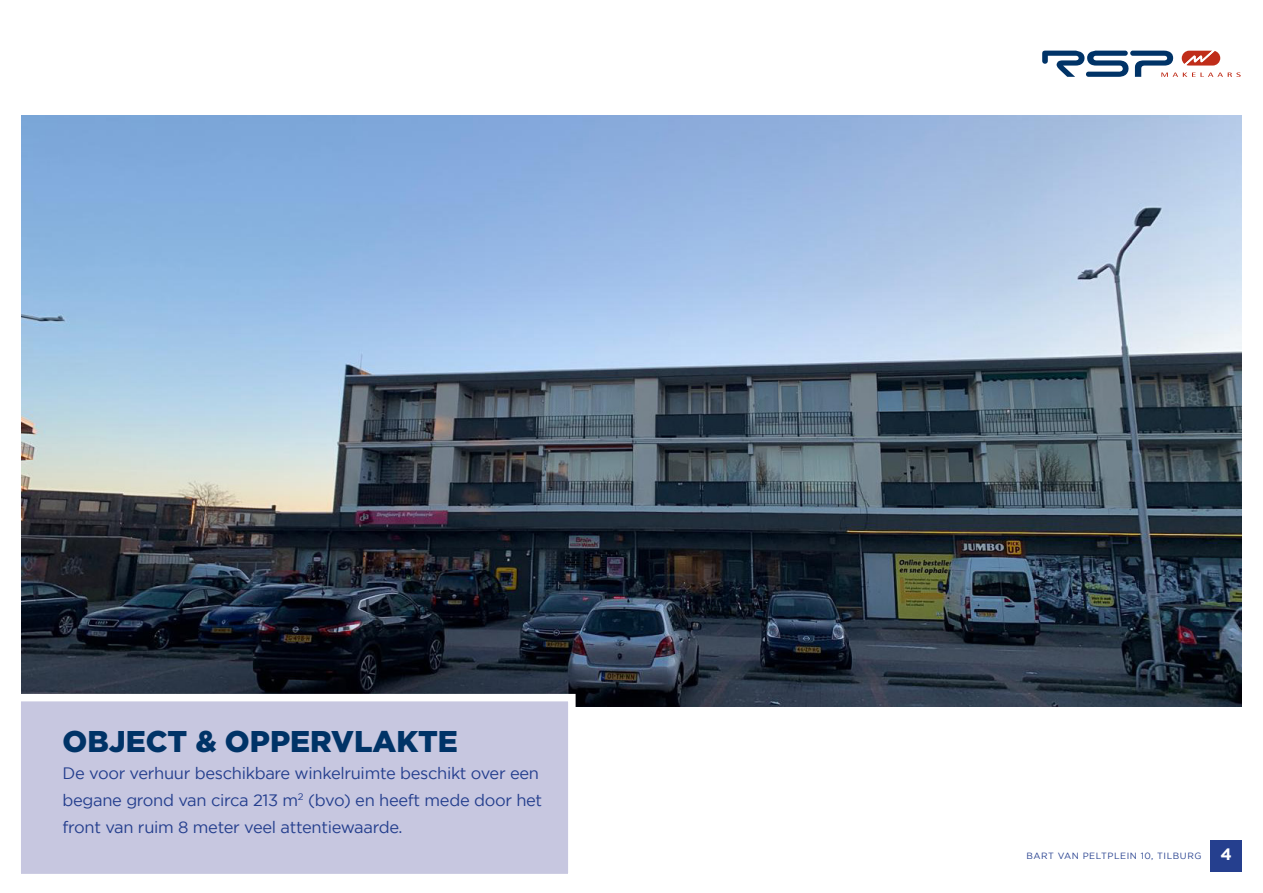
<style>
.page{position:relative;width:1263px;height:893px;background:#fff}
.page>*{position:absolute;margin:0;border:0;box-sizing:border-box;transform-origin:0 0}
.t1{font:900 30px "Gotham";color:#003367}
.t2{font:16.5px/27px "Gotham";letter-spacing:-.02em;color:#253f8e}
.t3{font:700 16.5px "Gotham";color:#fff}
.t4{font:9px "Gotham";letter-spacing:.06em;color:#253f8e}
</style>
<div class="page">
<img style="left:21px;top:116px;width:1221px;height:591px">
<svg style="left:1042px;top:50px;width:199px;height:27px"></svg>
<div style="left:13px;top:694px;width:563px;height:187px;background:#c7c7e0;border:8px solid #fff"></div>
<div style="left:1210px;top:840px;width:32px;height:32px;background:#253f8e"></div>
<p class="t1" style="left:63px;top:724px;width:397px">OBJECT &amp; OPPERVLAKTE</p>
<p class="t2" style="left:63px;top:759px;width:481px">De voor verhuur beschikbare winkelruimte beschikt over een begane grond van circa 213 m<sup>2</sup> (bvo) en heeft mede door het front van ruim 8 meter veel attentiewaarde.</p>
<p class="t4" style="left:1026px;top:850px;width:176px">BART VAN PELTPLEIN 10, TILBURG</p>
<p class="t3" style="left:1220px;top:845px;width:13px">4</p>
</div>
